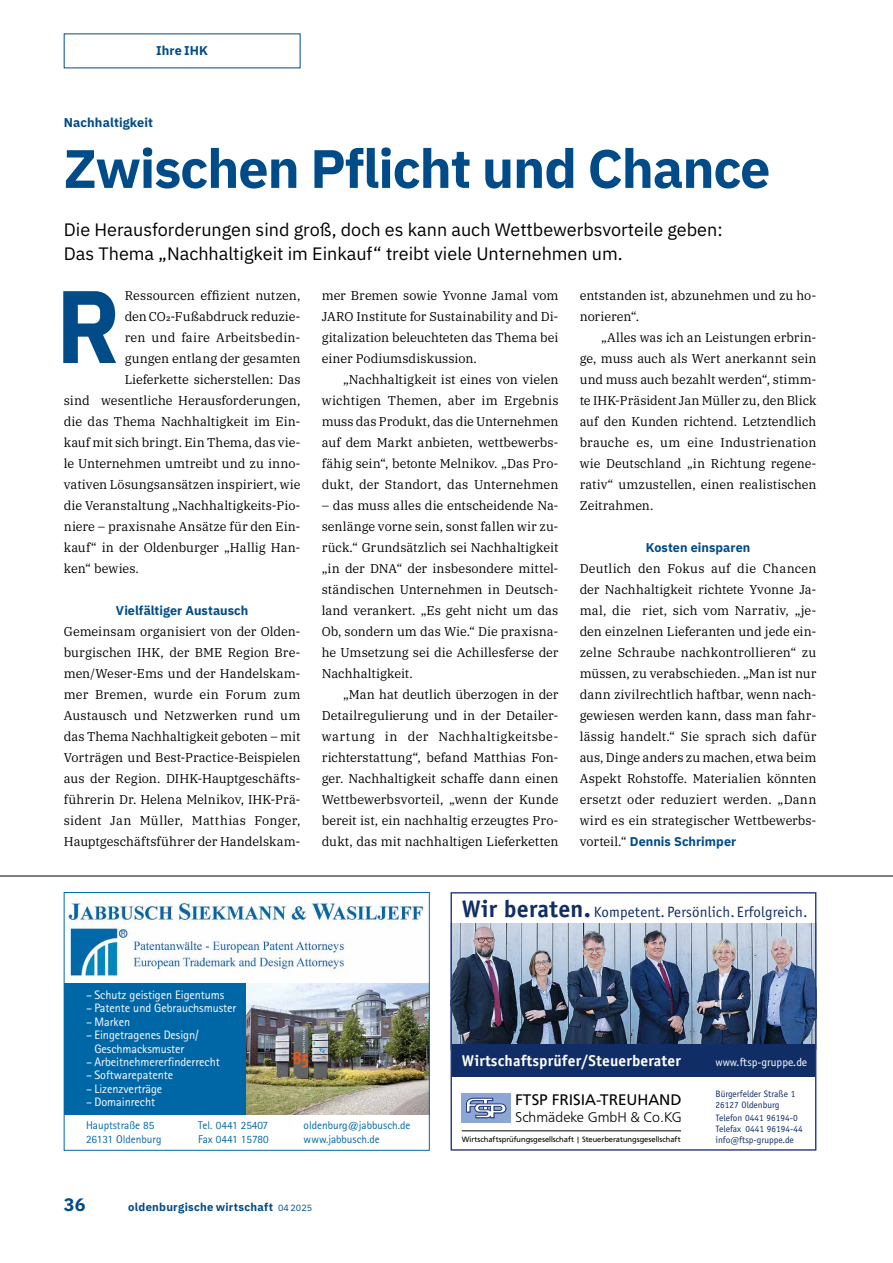
<style>
.page{position:relative;width:893px;height:1263px;background:#fff}
.page>*{position:absolute;margin:0;border:0;box-sizing:border-box;transform-origin:0 0}
.t1{font:700 102.9px "IBM Plex Sans";color:#004b88;scale:.93 1}
.t2{font:700 54px "IBM Plex Sans";letter-spacing:-.02em;color:#004b88}
.t3{font:18px/24px "IBM Plex Sans";color:#000}
.t4{font:700 18px "IBM Plex Sans";color:#004b88}
.t5{font:16.05px "Frutus T";color:#000}
.t6{font:700 15.6px "Officina Sans Std";letter-spacing:.01em;color:#fff}
.t7{font:15px "Officina Sans Std";letter-spacing:.01em;color:#112d66}
.t8{font:300 14.7px "Frutus T";color:#000}
.t9{font:12.75px/21px "IBM Plex Serif";color:#000;text-align:justify}
.t10{font:700 12.75px "IBM Plex Sans";letter-spacing:.005em;color:#004b88}
.t11{font:12.75px "IBM Plex Serif";letter-spacing:.025em;color:#000}
.t12{font:12.15px/13.5px "Agfa Rotis Sans Serif";letter-spacing:-.005em;color:#fff;text-align:center}
.t13{font:11.4px "Officina Sans Std";color:#fff}
.t14{font:11.25px/13.5px "Agfa Rotis Sans Serif";color:#0067a7}
.t15{font:700 11.25px "IBM Plex Sans";letter-spacing:.025em;color:#004b88}
.t16{font:9.3px/10.8px "Officina Sans Std";color:#112d66}
.t17{font:7.95px "Frutus T";color:#000}
.s1{font-family:"IBM Plex Serif";font-weight:400;color:#000}
.s2{font-weight:700;font-size:24px}
.s3{font-weight:400;font-size:9px}
</style>
<div class="page">
<img style="left:67px;top:897px;width:357px;height:79px">
<div style="left:64px;top:983px;width:198px;height:132px;background:#0067a7"></div>
<img style="left:246px;top:983px;width:182px;height:132px">
<div style="left:64px;top:892px;width:366px;height:258px;border:1px solid #0067a7"></div>
<img style="left:453px;top:923px;width:361px;height:209px">
<div style="left:462px;top:1094px;width:49px;height:29px;background:#8da6d6"></div>
<svg style="left:466px;top:1098px;width:40px;height:20px"></svg>
<div style="left:451px;top:892px;width:365px;height:259px;border:1px solid #283583"></div>
<hr style="left:0;top:876px;width:893px;height:1px;background:#000">
<p class="t10" style="left:156px;top:41px;width:54px">Ihre IHK</p>
<p class="t10" style="left:64px;top:112px;width:91px">Nachhaltigkeit</p>
<h2 class="t2" style="left:64px;top:126px;width:708px">Zwischen Pflicht und Chance</h2>
<h3 class="t3" style="left:64px;top:216px;width:660px">Die Herausforderungen sind groß, doch es kann auch Wettbewerbsvorteile geben:<br>Das Thema „Nachhaltigkeit im Einkauf“ treibt viele Unternehmen um.</h3>
<p class="t9" style="left:125px;top:284px;width:177px">Ressourcen effizient nutzen,</p>
<p class="t9" style="left:125px;top:305px;width:177px">den CO₂-Fußabdruck reduzie-</p>
<p class="t11" style="left:125px;top:328px;width:177px">ren und faire Arbeitsbedin-</p>
<p class="t9" style="left:125px;top:347px;width:177px">gungen entlang der gesamten</p>
<p class="t9" style="left:125px;top:368px;width:177px">Lieferkette sicherstellen: Das</p>
<p class="t9" style="left:64px;top:389px;width:238px">sind wesentliche Herausforderungen,</p>
<p class="t9" style="left:64px;top:410px;width:238px">die das Thema Nachhaltigkeit im Ein-</p>
<p class="t9" style="left:64px;top:431px;width:238px">kauf mit sich bringt. Ein Thema, das vie-</p>
<p class="t9" style="left:64px;top:452px;width:238px">le Unternehmen umtreibt und zu inno-</p>
<p class="t9" style="left:64px;top:473px;width:238px">vativen Lösungsansätzen inspiriert, wie</p>
<p class="t9" style="left:64px;top:494px;width:238px">die Veranstaltung „Nachhaltigkeits-Pio-</p>
<p class="t9" style="left:64px;top:515px;width:238px">niere – praxisnahe Ansätze für den Ein-</p>
<p class="t9" style="left:64px;top:536px;width:238px">kauf“ in der Oldenburger „Hallig Han-</p>
<p class="t9" style="left:64px;top:557px;width:77px">ken“ bewies.</p>
<p class="t10" style="left:116px;top:600px;width:134px">Vielfältiger Austausch</p>
<p class="t9" style="left:64px;top:620px;width:238px">Gemeinsam organisiert von der Olden&shy;burgischen IHK, der BME Region Bre&shy;men/Weser-Ems und der Handelskam&shy;mer Bremen, wurde ein Forum zum Austausch und Netzwerken rund um das Thema Nachhaltigkeit geboten – mit Vorträgen und Best-Practice-Beispielen aus der Region. DIHK-Hauptgeschäfts&shy;führerin Dr. Helena Melnikov, IHK-Prä&shy;sident Jan Müller, Matthias Fonger, Hauptgeschäftsführer der Handelskam-</p>
<p class="t9" style="left:580px;top:284px;width:238px">entstanden ist, abzunehmen und zu ho&shy;norieren“.</p>
<p class="t9" style="left:580px;top:326px;width:238px;text-indent:21px">„Alles was ich an Leistungen erbrin&shy;ge, muss auch als Wert anerkannt sein und muss auch bezahlt werden“, stimm&shy;te IHK-Präsident Jan Müller zu, den Blick auf den Kunden richtend. Letztendlich brauche es, um eine Industrienation wie Deutschland „in Richtung regene&shy;rativ“ umzustellen, einen realistischen Zeitrahmen.</p>
<p class="t10" style="left:646px;top:537px;width:106px">Kosten einsparen</p>
<p class="t9" style="left:580px;top:557px;width:238px">Deutlich den Fokus auf die Chancen der Nachhaltigkeit richtete Yvonne Ja&shy;mal, die riet, sich vom Narrativ, „je&shy;den einzelnen Lieferanten und jede ein&shy;zelne Schraube nachkontrollieren“ zu müssen, zu verabschieden. „Man ist nur dann zivilrechtlich haftbar, wenn nach&shy;gewiesen werden kann, dass man fahr&shy;lässig handelt.“ Sie sprach sich dafür aus, Dinge anders zu machen, etwa beim Aspekt Rohstoffe. Materialien könnten ersetzt oder reduziert werden. „Dann wird es ein strategischer Wettbewerbs-</p>
<p class="t10" style="left:580px;top:831px;width:158px"><span class="s1">vorteil.“</span> Dennis Schrimper</p>
<p class="t9" style="left:322px;top:284px;width:238px">mer Bremen sowie Yvonne Jamal vom JARO Institute for Sustainability and Di&shy;gitalization beleuchteten das Thema bei einer Podiumsdiskussion.</p>
<p class="t9" style="left:322px;top:368px;width:238px;text-indent:21px">„Nachhaltigkeit ist eines von vielen wichtigen Themen, aber im Ergebnis muss das Produkt, das die Unternehmen auf dem Markt anbieten, wettbewerbs&shy;fähig sein“, betonte Melnikov. „Das Pro&shy;dukt, der Standort, das Unternehmen</p>
<p class="t9" style="left:322px;top:494px;width:238px">– das muss alles die entscheidende Na&shy;senlänge vorne sein, sonst fallen wir zu&shy;rück.“ Grundsätzlich sei Nachhaltigkeit „in der DNA“ der insbesondere mittel&shy;ständischen Unternehmen in Deutsch&shy;land verankert. „Es geht nicht um das Ob, sondern um das Wie.“ Die praxisna&shy;he Umsetzung sei die Achillesferse der Nachhaltigkeit.</p>
<p class="t9" style="left:322px;top:683px;width:238px;text-indent:21px">„Man hat deutlich überzogen in der Detailregulierung und in der Detailer&shy;wartung in der Nachhaltigkeitsbe&shy;richterstattung“, befand Matthias Fon&shy;ger. Nachhaltigkeit schaffe dann einen Wettbewerbsvorteil, „wenn der Kunde bereit ist, ein nachhaltig erzeugtes Pro&shy;dukt, das mit nachhaltigen Lieferketten</p>
<h1 class="t1" style="left:56px;top:245px;width:71px">R</h1>
<p class="t7" style="left:462px;top:903px;width:347px"><span class="s2">Wir beraten.</span> Kompetent. Persönlich. Erfolgreich.</p>
<p class="t12" style="left:86px;top:988px;width:140px">– Schutz geistigen Eigentums</p>
<p class="t12" style="left:86px;top:1001px;width:152px">– Patente und Gebrauchsmuster</p>
<p class="t12" style="left:86px;top:1015px;width:46px">– Marken</p>
<p class="t12" style="left:86px;top:1028px;width:114px">– Eingetragenes Design/<br>Geschmacksmuster</p>
<p class="t12" style="left:86px;top:1055px;width:135px">– Arbeitnehmererfinderrecht</p>
<p class="t12" style="left:86px;top:1068px;width:89px">– Softwarepatente</p>
<p class="t12" style="left:86px;top:1082px;width:78px">– Lizenzverträge</p>
<p class="t12" style="left:86px;top:1095px;width:71px">– Domainrecht</p>
<p class="t16" style="left:715px;top:1089px;width:81px">Bürgerfelder Straße 1<br>26127 Oldenburg</p>
<p class="t16" style="left:715px;top:1112px;width:89px">Telefon 0441 96194-0<br>Telefax 0441 96194-44 info@ftsp-gruppe.de</p>
<p class="t6" style="left:462px;top:1051px;width:221px">Wirtschaftsprüfer/Steuerberater</p>
<p class="t5" style="left:515px;top:1090px;width:168px">FTSP FRISIA-TREUHAND</p>
<p class="t8" style="left:515px;top:1108px;width:168px">Schmädeke GmbH &amp; Co.KG</p>
<p class="t17" style="left:462px;top:1135px;width:220px">Wirtschaftsprüfungsgesellschaft | Steuerberatungsgesellschaft</p>
<p class="t13" style="left:715px;top:1055px;width:93px">www.ftsp-gruppe.de</p>
<p class="t14" style="left:86px;top:1119px;width:77px">Hauptstraße 85<br>26131 Oldenburg</p>
<p class="t14" style="left:198px;top:1119px;width:72px">Tel. 0441 25407<br>Fax 0441 15780</p>
<p class="t14" style="left:304px;top:1119px;width:108px">oldenburg@jabbusch.de www.jabbusch.de</p>
<h3 class="t4" style="left:64px;top:1191px;width:23px">36</h3>
<p class="t15" style="left:128px;top:1198px;width:185px">oldenburgische wirtschaft <span class="s3">04 2025</span></p>
</div>
